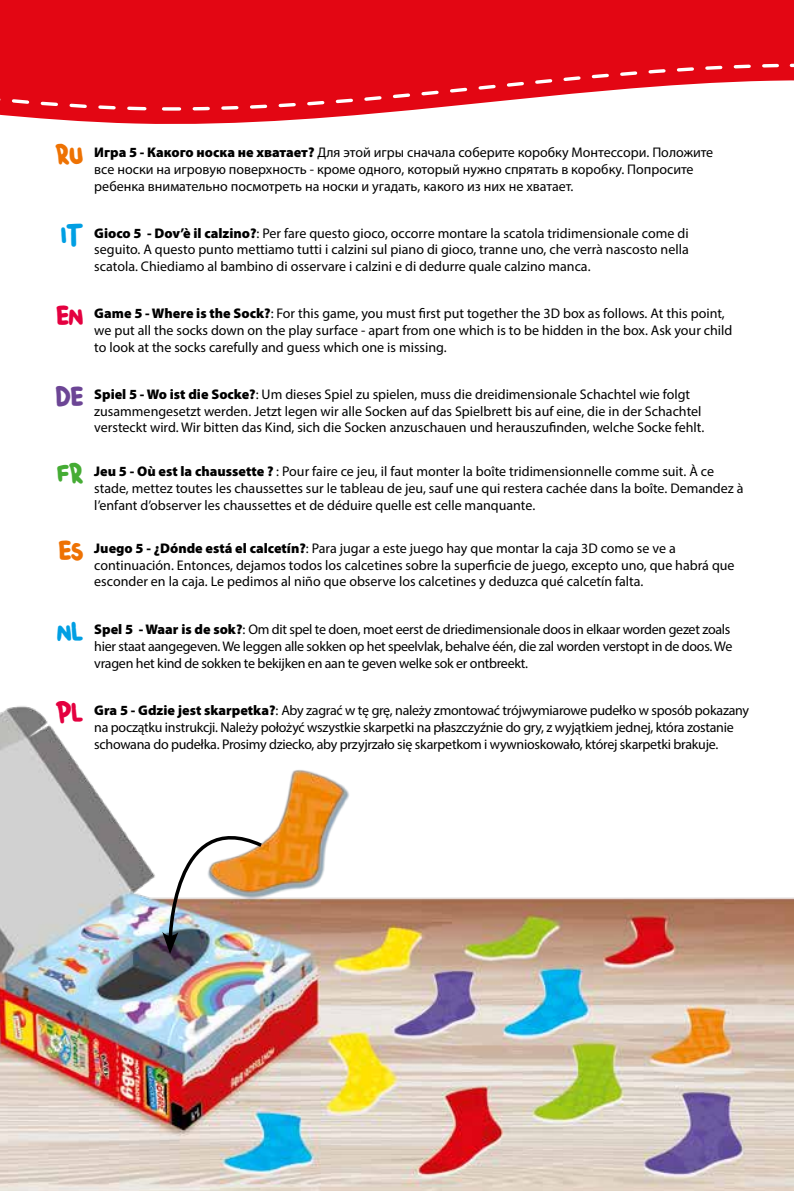
<style>
.page{position:relative;width:794px;height:1191px;background:#fff}
.page>*{position:absolute;margin:0;border:0;box-sizing:border-box;transform-origin:0 0}
.t1{font:28px "Chendolle";color:#ee7203}
.t2{font:28px "Chendolle";color:#009fe3}
.t3{font:28px "Chendolle";color:#e40040}
.t4{font:28px "Chendolle";color:#6c4595}
.t5{font:28px "Chendolle";color:#45ac34}
.t6{font:14px/16.8px "Myriad Pro";color:#000}
.t7{font:14px/16.8px "Myriad Pro";letter-spacing:-.02em;color:#000}
.s1{font-weight:900}
</style>
<div class="page">
<svg style="left:0;top:0;width:794px;height:124px;fill:#e30613"></svg>
<svg style="left:0;top:62px;width:794px;height:50px"></svg>
<img style="left:0;top:706px;width:794px;height:485px">
<img style="left:162px;top:805px;width:104px;height:149px">
<h1 class="t1" style="left:56px;top:140px;width:29px">RU</h1>
<h1 class="t2" style="left:61px;top:221px;width:23px">IT</h1>
<h1 class="t3" style="left:56px;top:301px;width:28px">EN</h1>
<h1 class="t4" style="left:56px;top:382px;width:29px">DE</h1>
<h1 class="t5" style="left:57px;top:459px;width:27px">FR</h1>
<h1 class="t1" style="left:59px;top:536px;width:26px">ES</h1>
<h1 class="t2" style="left:57px;top:617px;width:27px">NL</h1>
<h1 class="t3" style="left:56px;top:698px;width:29px">PL</h1>
<p class="t6" style="left:94px;top:144px;width:620px"><span class="s1">Игра 5 - Какого носка не хватает?</span> Для этой игры сначала соберите коробку Монтессори. Положите все носки на игровую поверхность - кроме одного, который нужно спрятать в коробку. Попросите ребенка внимательно посмотреть на носки и угадать, какого из них не хватает.</p>
<p class="t6" style="left:94px;top:224px;width:596px;text-align:justify"><span class="s1">Gioco 5 - Dov’è il calzino?</span>: Per fare questo gioco, occorre montare la scatola tridimensionale come di seguito. A questo punto mettiamo tutti i calzini sul piano di gioco, tranne uno, che verrà nascosto nella scatola. Chiediamo al bambino di osservare i calzini e di dedurre quale calzino manca.</p>
<p class="t6" style="left:94px;top:305px;width:639px"><span class="s1">Game 5 - Where is the Sock?</span>: For this game, you must first put together the 3D box as follows. At this point, we put all the socks down on the play surface - apart from one which is to be hidden in the box. Ask your child to look at the socks carefully and guess which one is missing.</p>
<p class="t6" style="left:94px;top:385px;width:611px"><span class="s1">Spiel 5 - Wo ist die Socke?</span>: Um dieses Spiel zu spielen, muss die dreidimensionale Schachtel wie folgt zusammengesetzt werden. Jetzt legen wir alle Socken auf das Spielbrett bis auf eine, die in der Schachtel versteckt wird. Wir bitten das Kind, sich die Socken anzuschauen und herauszufinden, welche Socke fehlt.</p>
<p class="t6" style="left:94px;top:463px;width:651px"><span class="s1">Jeu 5 - Où est la chaussette ?</span> : Pour faire ce jeu, il faut monter la boîte tridimensionnelle comme suit. À ce stade, mettez toutes les chaussettes sur le tableau de jeu, sauf une qui restera cachée dans la boîte. Demandez à l’enfant d’observer les chaussettes et de déduire quelle est celle manquante.</p>
<p class="t6" style="left:94px;top:539px;width:642px"><span class="s1">Juego 5 - ¿Dónde está el calcetín?</span>: Para jugar a este juego hay que montar la caja 3D como se ve a continuación. Entonces, dejamos todos los calcetines sobre la superficie de juego, excepto uno, que habrá que esconder en la caja. Le pedimos al niño que observe los calcetines y deduzca qué calcetín falta.</p>
<p class="t7" style="left:94px;top:620px;width:639px"><span class="s1">Spel 5 - Waar is de sok?</span>: Om dit spel te doen, moet eerst de driedimensionale doos in elkaar worden gezet zoals hier staat aangegeven. We leggen alle sokken op het speelvlak, behalve één, die zal worden verstopt in de doos. We vragen het kind de sokken te bekijken en aan te geven welke sok er ontbreekt.</p>
<p class="t7" style="left:94px;top:702px;width:656px"><span class="s1">Gra 5 - Gdzie jest skarpetka?</span>: Aby zagrać w tę grę, należy zmontować trójwymiarowe pudełko w sposób pokazany na początku instrukcji. Należy położyć wszystkie skarpetki na płaszczyźnie do gry, z wyjątkiem jednej, która zostanie schowana do pudełka. Prosimy dziecko, aby przyjrzało się skarpetkom i wywnioskowało, której skarpetki brakuje.</p>
</div>
